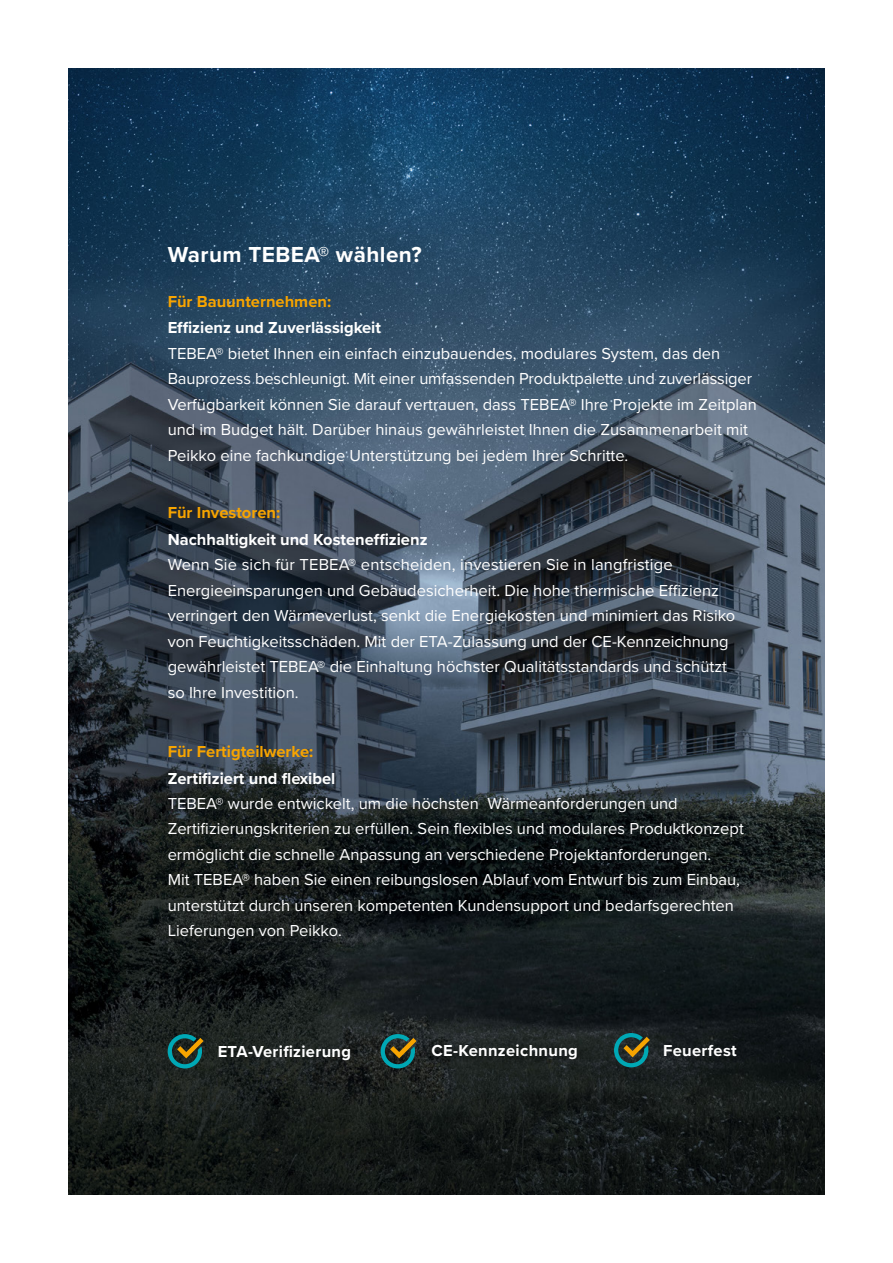
<style>
.page{position:relative;width:893px;height:1263px;background:#fff}
.page>*{position:absolute;margin:0;border:0;box-sizing:border-box;transform-origin:0 0}
.t1{font:700 22.5px "Proxima Nova";letter-spacing:.02em;color:#fff}
.t2{font:16.5px/25.5px "Proxima Nova";color:#fff}
.t3{font:700 16.5px "Proxima Nova";color:#fff}
.t4{font:700 16.5px "Proxima Nova";color:#f7a400}
.t5{font:700 16.5px "Proxima Nova";letter-spacing:.02em;color:#fff}
</style>
<div class="page">
<img style="left:68px;top:68px;width:757px;height:1127px">
<div style="left:213px;top:1040px;width:148px;height:31px;background:#000;opacity:.48"></div>
<div style="left:426px;top:1039px;width:162px;height:31px;background:#000;opacity:.48"></div>
<div style="left:659px;top:1039px;width:88px;height:28px;background:#000;opacity:.48"></div>
<svg style="left:168px;top:1034px;width:36px;height:34px"></svg>
<svg style="left:381px;top:1034px;width:35px;height:34px"></svg>
<svg style="left:614px;top:1033px;width:36px;height:34px"></svg>
<h1 class="t1" style="left:168px;top:237px;width:256px">Warum TEBEA® wählen?</h1>
<p class="t4" style="left:168px;top:289px;width:165px">Für Bauunternehmen:</p>
<p class="t3" style="left:168px;top:315px;width:215px">Effizienz und Zuverlässigkeit</p>
<p class="t2" style="left:168px;top:340px;width:591px">TEBEA® bietet Ihnen ein einfach einzubauendes, modulares System, das den Bauprozess beschleunigt. Mit einer umfassenden Produktpalette und zuverlässiger Verfügbarkeit können Sie darauf vertrauen, dass TEBEA® Ihre Projekte im Zeitplan und im Budget hält. Darüber hinaus gewährleistet Ihnen die Zusammenarbeit mit Peikko eine fachkundige Unterstützung bei jedem Ihrer Schritte.</p>
<p class="t4" style="left:168px;top:500px;width:114px">Für Investoren:</p>
<p class="t3" style="left:168px;top:527px;width:261px">Nachhaltigkeit und Kosteneffizienz</p>
<p class="t2" style="left:168px;top:551px;width:569px">Wenn Sie sich für TEBEA® entscheiden, investieren Sie in langfristige Energieeinsparungen und Gebäudesicherheit. Die hohe thermische Effizienz verringert den Wärmeverlust, senkt die Energiekosten und minimiert das Risiko von Feuchtigkeitsschäden. Mit der ETA-Zulassung und der CE-Kennzeichnung gewährleistet TEBEA® die Einhaltung höchster Qualitätsstandards und schützt so Ihre Investition.</p>
<p class="t4" style="left:168px;top:739px;width:147px">Für Fertigteilwerke:</p>
<p class="t3" style="left:168px;top:766px;width:169px">Zertifiziert und flexibel</p>
<p class="t2" style="left:168px;top:790px;width:578px">TEBEA® wurde entwickelt, um die höchsten Wärmeanforderungen und Zertifizierungskriterien zu erfüllen. Sein flexibles und modulares Produktkonzept ermöglicht die schnelle Anpassung an verschiedene Projektanforderungen.<br>Mit TEBEA® haben Sie einen reibungslosen Ablauf vom Entwurf bis zum Einbau, unterstützt durch unseren kompetenten Kundensupport und bedarfsgerechten Lieferungen von Peikko.</p>
<p class="t5" style="left:218px;top:1039px;width:135px">ETA-Verifizierung</p>
<p class="t5" style="left:431px;top:1038px;width:148px">CE-Kennzeichnung</p>
<p class="t5" style="left:663px;top:1038px;width:75px">Feuerfest</p>
</div>
